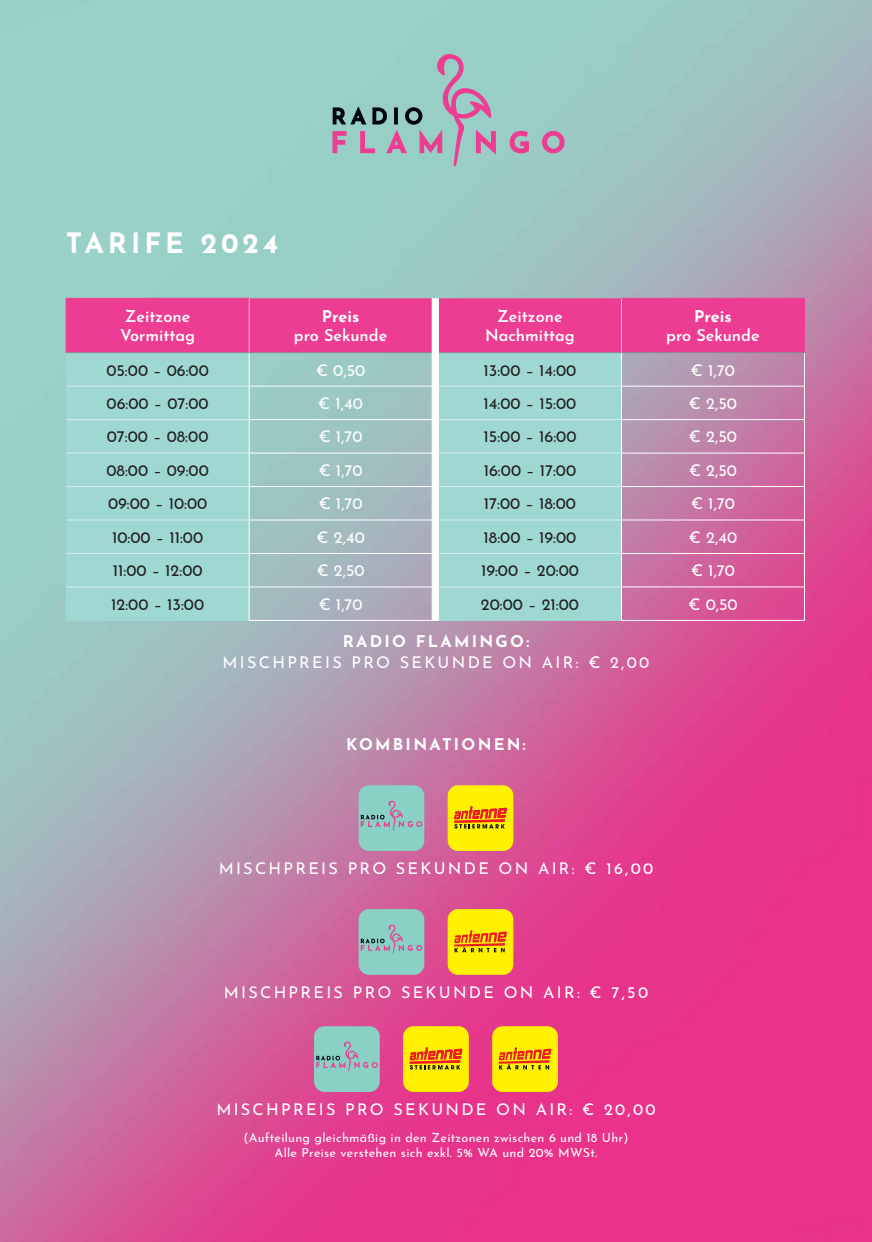
<style>
.page{position:relative;width:872px;height:1242px;background:#fff}
.page>*{position:absolute;margin:0;border:0;box-sizing:border-box;transform-origin:0 0}
.t1{font:700 28.05px "Josefin Sans";letter-spacing:.14em;color:#fff}
.t2{font:16.2px "Josefin Sans";letter-spacing:.14em;color:#fff}
.t3{font:16.2px "Josefin Sans";color:#231f20}
.t4{font:600 16.2px/19.5px "Josefin Sans";color:#fff}
.t5{font:700 16.2px "Josefin Sans";letter-spacing:.14em;color:#fff}
.t6{font:12.6px/15px "Josefin Sans";letter-spacing:.02em;color:#fff;text-align:center}
</style>
<div class="page">
<img style="left:0;top:0;width:872px;height:1242px">
<hr style="left:621px;top:352px;width:184px;height:1px;background:#8a8c8f">
<hr style="left:621px;top:298px;width:184px;height:1px;background:#ed3d92">
<hr style="left:804px;top:299px;width:1px;height:53px;background:#ed3d92">
<hr style="left:804px;top:353px;width:1px;height:33px;background:#fff">
<hr style="left:804px;top:386px;width:1px;height:33px;background:#fff">
<hr style="left:621px;top:419px;width:184px;height:1px;background:#fff">
<hr style="left:804px;top:420px;width:1px;height:33px;background:#fff">
<hr style="left:804px;top:453px;width:1px;height:33px;background:#fff">
<hr style="left:621px;top:486px;width:184px;height:1px;background:#fff">
<hr style="left:804px;top:487px;width:1px;height:32px;background:#fff">
<hr style="left:621px;top:519px;width:184px;height:1px;background:#fff">
<hr style="left:804px;top:520px;width:1px;height:33px;background:#fff">
<hr style="left:621px;top:553px;width:184px;height:1px;background:#fff">
<hr style="left:804px;top:554px;width:1px;height:32px;background:#fff">
<hr style="left:621px;top:586px;width:184px;height:1px;background:#fff">
<hr style="left:804px;top:587px;width:1px;height:33px;background:#fff">
<hr style="left:621px;top:620px;width:184px;height:1px;background:#fff">
<svg style="left:66px;top:298px;width:738px;height:323px;background:#b6a6bb"></svg>
<hr style="left:432px;top:298px;width:1px;height:55px;background:#fff">
<hr style="left:438px;top:298px;width:1px;height:55px;background:#fff">
<hr style="left:432px;top:353px;width:1px;height:33px;background:#fff">
<hr style="left:438px;top:353px;width:1px;height:33px;background:#fff">
<hr style="left:432px;top:386px;width:1px;height:33px;background:#fff">
<hr style="left:438px;top:386px;width:1px;height:33px;background:#fff">
<hr style="left:432px;top:419px;width:1px;height:34px;background:#fff">
<hr style="left:438px;top:419px;width:1px;height:34px;background:#fff">
<hr style="left:432px;top:453px;width:1px;height:33px;background:#fff">
<hr style="left:438px;top:453px;width:1px;height:33px;background:#fff">
<hr style="left:432px;top:486px;width:1px;height:34px;background:#fff">
<hr style="left:438px;top:486px;width:1px;height:34px;background:#fff">
<hr style="left:432px;top:520px;width:1px;height:33px;background:#fff">
<hr style="left:438px;top:520px;width:1px;height:33px;background:#fff">
<hr style="left:432px;top:553px;width:1px;height:34px;background:#fff">
<hr style="left:438px;top:553px;width:1px;height:34px;background:#fff">
<hr style="left:432px;top:587px;width:1px;height:33px;background:#fff">
<hr style="left:438px;top:587px;width:1px;height:33px;background:#fff">
<div style="left:447px;top:785px;width:66px;height:66px;background:#fff101;border-radius:10px"></div>
<svg style="left:454px;top:806px;width:53px;height:22px"></svg>
<div style="left:358px;top:785px;width:66px;height:66px;background:#89d0c5;border-radius:10px"></div>
<svg style="left:361px;top:800px;width:61px;height:30px"></svg>
<div style="left:447px;top:909px;width:66px;height:65px;background:#fff101;border-radius:10px"></div>
<svg style="left:454px;top:930px;width:53px;height:22px"></svg>
<div style="left:358px;top:909px;width:66px;height:65px;background:#89d0c5;border-radius:10px"></div>
<svg style="left:361px;top:924px;width:61px;height:30px"></svg>
<div style="left:492px;top:1026px;width:66px;height:66px;background:#fff101;border-radius:10px"></div>
<svg style="left:499px;top:1047px;width:52px;height:22px"></svg>
<div style="left:403px;top:1026px;width:66px;height:66px;background:#fff101;border-radius:10px"></div>
<svg style="left:409px;top:1047px;width:53px;height:22px"></svg>
<div style="left:314px;top:1026px;width:66px;height:66px;background:#89d0c5;border-radius:10px"></div>
<svg style="left:316px;top:1041px;width:62px;height:30px"></svg>
<svg style="left:332px;top:54px;width:232px;height:112px;background:#9db8bb"></svg>
<h1 class="t1" style="left:66px;top:218px;width:214px">TARIFE 2024</h1>
<p class="t4" style="left:120px;top:304px;width:76px">Zeitzone<br>Vormittag</p>
<p class="t5" style="left:322px;top:302px;width:39px">Preis</p>
<p class="t4" style="left:294px;top:324px;width:95px">pro Sekunde</p>
<p class="t4" style="left:485px;top:304px;width:91px;text-align:center">Zeitzone<br>Nachmittag</p>
<p class="t5" style="left:694px;top:302px;width:39px">Preis</p>
<p class="t4" style="left:666px;top:324px;width:95px">pro Sekunde</p>
<p class="t3" style="left:106px;top:356px;width:104px">05:00 – 06:00</p>
<p class="t2" style="left:316px;top:356px;width:51px">€ 0,50</p>
<p class="t3" style="left:483px;top:356px;width:94px">13:00 – 14:00</p>
<p class="t2" style="left:691px;top:356px;width:46px">€ 1,70</p>
<p class="t3" style="left:107px;top:390px;width:103px">06:00 – 07:00</p>
<p class="t2" style="left:318px;top:390px;width:46px">€ 1,40</p>
<p class="t3" style="left:483px;top:390px;width:94px">14:00 – 15:00</p>
<p class="t2" style="left:689px;top:390px;width:50px">€ 2,50</p>
<p class="t3" style="left:107px;top:423px;width:103px">07:00 – 08:00</p>
<p class="t2" style="left:319px;top:423px;width:46px">€ 1,70</p>
<p class="t3" style="left:483px;top:423px;width:94px">15:00 – 16:00</p>
<p class="t2" style="left:689px;top:423px;width:50px">€ 2,50</p>
<p class="t3" style="left:106px;top:457px;width:104px">08:00 – 09:00</p>
<p class="t2" style="left:319px;top:457px;width:46px">€ 1,70</p>
<p class="t3" style="left:484px;top:457px;width:94px">16:00 – 17:00</p>
<p class="t2" style="left:689px;top:457px;width:50px">€ 2,50</p>
<p class="t3" style="left:108px;top:490px;width:101px">09:00 – 10:00</p>
<p class="t2" style="left:319px;top:490px;width:46px">€ 1,70</p>
<p class="t3" style="left:484px;top:490px;width:94px">17:00 – 18:00</p>
<p class="t2" style="left:691px;top:490px;width:46px">€ 1,70</p>
<p class="t3" style="left:112px;top:524px;width:93px">10:00 – 11:00</p>
<p class="t2" style="left:316px;top:524px;width:50px">€ 2,40</p>
<p class="t3" style="left:483px;top:524px;width:94px">18:00 – 19:00</p>
<p class="t2" style="left:689px;top:524px;width:50px">€ 2,40</p>
<p class="t3" style="left:113px;top:557px;width:91px">11:00 – 12:00</p>
<p class="t2" style="left:317px;top:557px;width:50px">€ 2,50</p>
<p class="t3" style="left:481px;top:557px;width:99px">19:00 – 20:00</p>
<p class="t2" style="left:691px;top:557px;width:46px">€ 1,70</p>
<p class="t3" style="left:111px;top:590px;width:94px">12:00 – 13:00</p>
<p class="t2" style="left:319px;top:590px;width:46px">€ 1,70</p>
<p class="t3" style="left:481px;top:590px;width:100px">20:00 – 21:00</p>
<p class="t2" style="left:688px;top:590px;width:51px">€ 0,50</p>
<p class="t5" style="left:343px;top:627px;width:188px">RADIO FLAMINGO:</p>
<p class="t2" style="left:223px;top:648px;width:428px">MISCHPREIS PRO SEKUNDE ON AIR: € 2,00</p>
<p class="t5" style="left:346px;top:730px;width:181px">KOMBINATIONEN:</p>
<p class="t2" style="left:219px;top:855px;width:436px">MISCHPREIS PRO SEKUNDE ON AIR: € 16,00</p>
<p class="t2" style="left:224px;top:979px;width:426px">MISCHPREIS PRO SEKUNDE ON AIR: € 7,50</p>
<p class="t2" style="left:216px;top:1095px;width:441px">MISCHPREIS PRO SEKUNDE ON AIR: € 20,00</p>
<p class="t6" style="left:243px;top:1128px;width:387px">(Aufteilung gleichmäßig in den Zeitzonen zwischen 6 und 18 Uhr)<br>Alle Preise verstehen sich exkl. 5% WA und 20% MWSt.</p>
</div>
